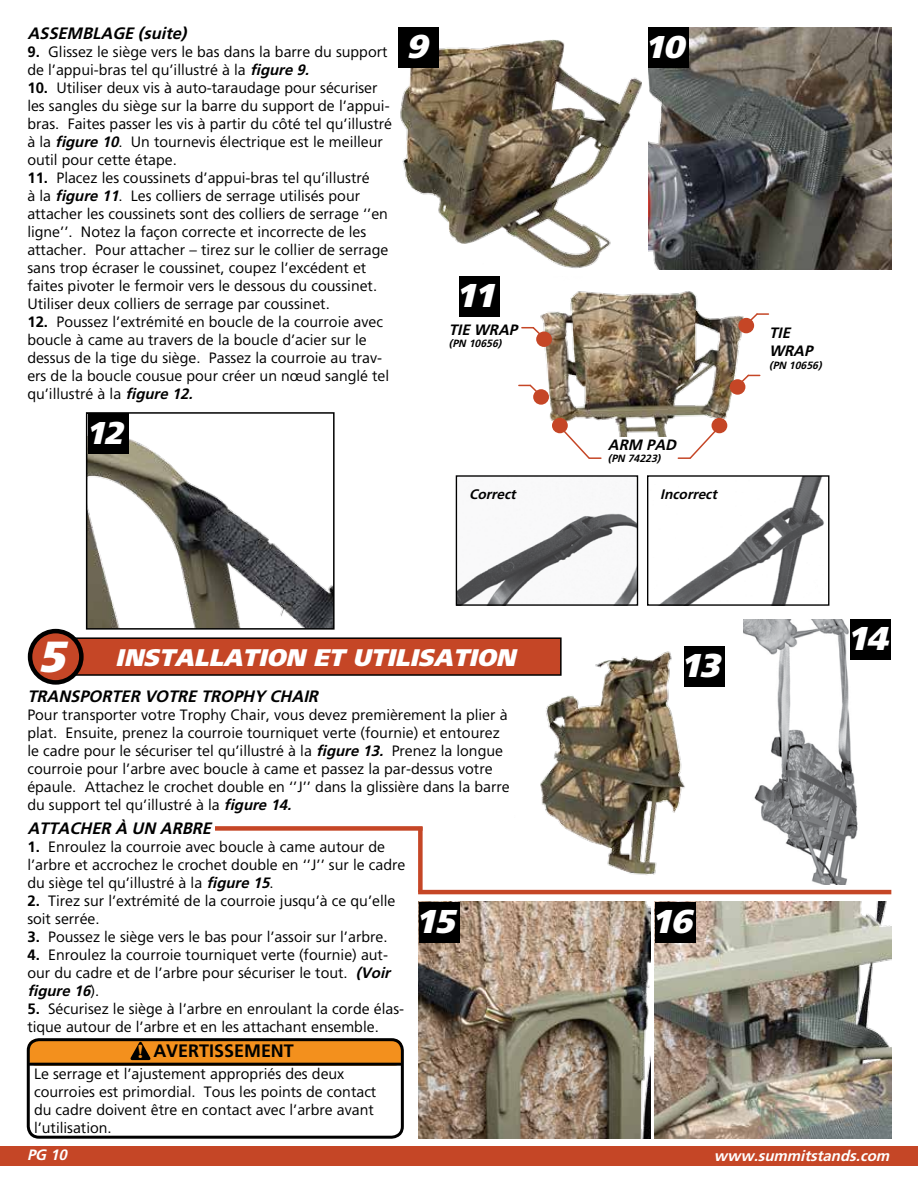
<style>
.page{position:relative;width:918px;height:1188px;background:#fff}
.page>*{position:absolute;margin:0;border:0;box-sizing:border-box;transform-origin:0 0}
.t1{font:italic 900 43.5px "Weissach";color:#fff}
.t2{font:italic 900 33px "Weissach";color:#fff}
.t3{font:italic 900 31.5px "Weissach";color:#fff}
.t4{font:italic 900 24px "Weissach";color:#fff}
.t5{font:700 18px "Weissach";color:#000}
.t6{font:italic 700 16.5px "Weissach";color:#000}
.t7{font:15px/18px "Weissach";color:#000}
.t8{font:italic 700 15px "Weissach";color:#fff}
.t9{font:italic 700 15px/18px "Weissach";color:#000}
.t10{font:italic 700 13.8px "Weissach";color:#000}
.t11{font:italic 700 10.5px "Weissach";color:#000}
.s1{font-weight:700}
.s2{font-weight:700;font-style:italic}
.s3{font-family:"Garamand SW";font-size:21.15px;color:#f3901d}
</style>
<div class="page">
<div style="left:74px;top:638px;width:487px;height:37px;background:#c54626"></div>
<div style="left:73px;top:637px;width:489px;height:39px;border:2px solid #000"></div>
<div style="left:30px;top:631px;width:51px;height:51px;background:#c54626;border-radius:50%"></div>
<div style="left:28px;top:629px;width:56px;height:56px;border:4px solid #000;border-radius:50%"></div>
<img style="left:400px;top:39px;width:241px;height:229px">
<div style="left:398px;top:27px;width:41px;height:41px;background:#000"></div>
<img style="left:648px;top:27px;width:243px;height:243px">
<div style="left:648px;top:27px;width:41px;height:41px;background:#000"></div>
<img style="left:521px;top:291px;width:240px;height:145px">
<div style="left:459px;top:276px;width:41px;height:40px;background:#000"></div>
<div style="left:552px;top:418px;width:16px;height:15px;background:#c54626;border-radius:50%"></div>
<svg style="left:558px;top:424px;width:43px;height:35px"></svg>
<div style="left:712px;top:418px;width:15px;height:15px;background:#c54626;border-radius:50%"></div>
<svg style="left:678px;top:424px;width:44px;height:35px"></svg>
<div style="left:738px;top:318px;width:16px;height:15px;background:#c54626;border-radius:50%"></div>
<svg style="left:744px;top:312px;width:24px;height:15px"></svg>
<div style="left:730px;top:379px;width:15px;height:16px;background:#c54626;border-radius:50%"></div>
<svg style="left:735px;top:373px;width:25px;height:15px"></svg>
<div style="left:536px;top:332px;width:16px;height:15px;background:#c54626;border-radius:50%"></div>
<svg style="left:522px;top:326px;width:24px;height:14px"></svg>
<div style="left:533px;top:389px;width:16px;height:16px;background:#c54626;border-radius:50%"></div>
<svg style="left:519px;top:383px;width:24px;height:15px"></svg>
<img style="left:458px;top:498px;width:178px;height:106px">
<div style="left:456px;top:475px;width:182px;height:131px;border:1px solid #000"></div>
<img style="left:660px;top:477px;width:164px;height:127px">
<div style="left:647px;top:475px;width:182px;height:131px;border:1px solid #000"></div>
<img style="left:89px;top:439px;width:243px;height:188px">
<div style="left:86px;top:412px;width:249px;height:218px;border:2px solid #000"></div>
<div style="left:88px;top:413px;width:41px;height:40px;background:#000"></div>
<div style="left:215px;top:826px;width:208px;height:5px;background:#c54626"></div>
<div style="left:418px;top:827px;width:5px;height:65px;background:#c54626"></div>
<hr style="left:418px;top:890px;width:473px;height:4px;background:#c54626">
<img style="left:514px;top:647px;width:211px;height:228px">
<div style="left:684px;top:647px;width:40px;height:40px;background:#000"></div>
<img style="left:744px;top:620px;width:114px;height:264px">
<div style="left:850px;top:620px;width:41px;height:40px;background:#000"></div>
<img style="left:419px;top:902px;width:231px;height:237px">
<div style="left:419px;top:902px;width:40px;height:40px;background:#000"></div>
<img style="left:655px;top:902px;width:237px;height:237px">
<div style="left:655px;top:902px;width:40px;height:40px;background:#000"></div>
<div style="left:0;top:1146px;width:918px;height:19px;background:#c54626"></div>
<div style="left:28px;top:1039px;width:375px;height:27px;background:#f3901d;border-radius:8px"></div>
<svg style="left:130px;top:1042px;width:21px;height:18px"></svg>
<hr style="left:28px;top:1063px;width:374px;height:3px;background:#000">
<div style="left:27px;top:1038px;width:377px;height:101px;border:3px solid #000;border-radius:11px"></div>
<p class="t6" style="left:27px;top:24px;width:160px">ASSEMBLAGE (suite)</p>
<p class="t7" style="left:27px;top:43px;width:362px"><span class="s1">9.</span> Glissez le siège vers le bas dans la barre du support de l’appui-bras tel qu’illustré à la <span class="s2">figure 9.</span></p>
<p class="t7" style="left:27px;top:79px;width:366px"><span class="s1">10.</span> Utiliser deux vis à auto-taraudage pour sécuriser les sangles du siège sur la barre du support de l’appui&shy;bras. Faites passer les vis à partir du côté tel qu’illustré à la <span class="s2">figure 10</span>. Un tournevis électrique est le meilleur outil pour cette étape.</p>
<p class="t7" style="left:27px;top:169px;width:362px"><span class="s1">11.</span> Placez les coussinets d’appui-bras tel qu’illustré<br>à la <span class="s2">figure 11</span>. Les colliers de serrage utilisés pour attacher les coussinets sont des colliers de serrage ‘’en ligne’’. Notez la façon correcte et incorrecte de les attacher. Pour attacher – tirez sur le collier de serrage sans trop écraser le coussinet, coupez l’excédent et faites pivoter le fermoir vers le dessous du coussinet.<br>Utiliser deux colliers de serrage par coussinet.</p>
<p class="t7" style="left:27px;top:313px;width:363px"><span class="s1">12.</span> Poussez l’extrémité en boucle de la courroie avec boucle à came au travers de la boucle d’acier sur le dessus de la tige du siège. Passez la courroie au trav&shy;ers de la boucle cousue pour créer un nœud sanglé tel qu’illustré à la <span class="s2">figure 12.</span></p>
<h3 class="t3" style="left:87px;top:414px;width:37px">12</h3>
<h2 class="t2" style="left:406px;top:26px;width:23px">9</h2>
<h3 class="t3" style="left:645px;top:28px;width:40px">10</h3>
<h2 class="t2" style="left:456px;top:275px;width:39px">11</h2>
<p class="t9" style="left:449px;top:320px;width:70px">TIE WRAP</p>
<p class="t11" style="left:449px;top:337px;width:54px">(PN 10656)</p>
<p class="t9" style="left:608px;top:435px;width:70px">ARM PAD</p>
<p class="t11" style="left:608px;top:452px;width:54px">(PN 74223)</p>
<p class="t10" style="left:469px;top:486px;width:48px">Correct</p>
<p class="t10" style="left:660px;top:486px;width:58px">Incorrect</p>
<p class="t9" style="left:769px;top:324px;width:45px">TIE<br>WRAP</p>
<p class="t11" style="left:769px;top:359px;width:54px">(PN 10656)</p>
<h1 class="t1" style="left:38px;top:630px;width:28px">5</h1>
<h3 class="t4" style="left:115px;top:642px;width:402px">INSTALLATION ET UTILISATION</h3>
<p class="t6" style="left:27px;top:687px;width:292px">TRANSPORTER VOTRE TROPHY CHAIR</p>
<p class="t7" style="left:27px;top:706px;width:484px">Pour transporter votre Trophy Chair, vous devez premièrement la plier à plat. Ensuite, prenez la courroie tourniquet verte (fournie) et entourez le cadre pour le sécuriser tel qu’illustré à la <span class="s2">figure 13.</span> Prenez la longue courroie pour l’arbre avec boucle à came et passez la par-dessus votre épaule. Attachez le crochet double en ‘’J’’ dans la glissière dans la barre du support tel qu’illustré à la <span class="s2">figure 14.</span></p>
<p class="t6" style="left:27px;top:819px;width:185px">ATTACHER À UN ARBRE</p>
<p class="t7" style="left:27px;top:838px;width:380px"><span class="s1">1.</span> Enroulez la courroie avec boucle à came autour de l’arbre et accrochez le crochet double en ‘’J’’ sur le cadre du siège tel qu’illustré à la <span class="s2">figure 15</span>.</p>
<p class="t7" style="left:27px;top:892px;width:370px"><span class="s1">2.</span> Tirez sur l’extrémité de la courroie jusqu’à ce qu’elle soit serrée.</p>
<p class="t7" style="left:27px;top:928px;width:362px"><span class="s1">3.</span> Poussez le siège vers le bas pour l’assoir sur l’arbre.</p>
<p class="t7" style="left:27px;top:946px;width:364px"><span class="s1">4.</span> Enroulez la courroie tourniquet verte (fournie) aut&shy;our du cadre et de l’arbre pour sécuriser le tout. <span class="s2">(Voir figure 16</span>).</p>
<p class="t7" style="left:27px;top:1000px;width:378px"><span class="s1">5.</span> Sécurisez le siège à l’arbre en enroulant la corde élas&shy;tique autour de l’arbre et en les attachant ensemble.</p>
<h2 class="t2" style="left:681px;top:646px;width:40px">13</h2>
<h2 class="t2" style="left:416px;top:901px;width:40px">15</h2>
<h2 class="t2" style="left:652px;top:901px;width:41px">16</h2>
<p class="t5" style="left:137px;top:1040px;width:158px"><span class="s3">!</span> AVERTISSEMENT</p>
<p class="t7" style="left:34px;top:1065px;width:344px">Le serrage et l’ajustement appropriés des deux courroies est primordial. Tous les points de contact du cadre doivent être en contact avec l’arbre avant l’utilisation.</p>
<h2 class="t2" style="left:848px;top:618px;width:42px">14</h2>
<p class="t8" style="left:27px;top:1146px;width:41px">PG 10</p>
<p class="t8" style="left:714px;top:1147px;width:177px">www.summitstands.com</p>
</div>
